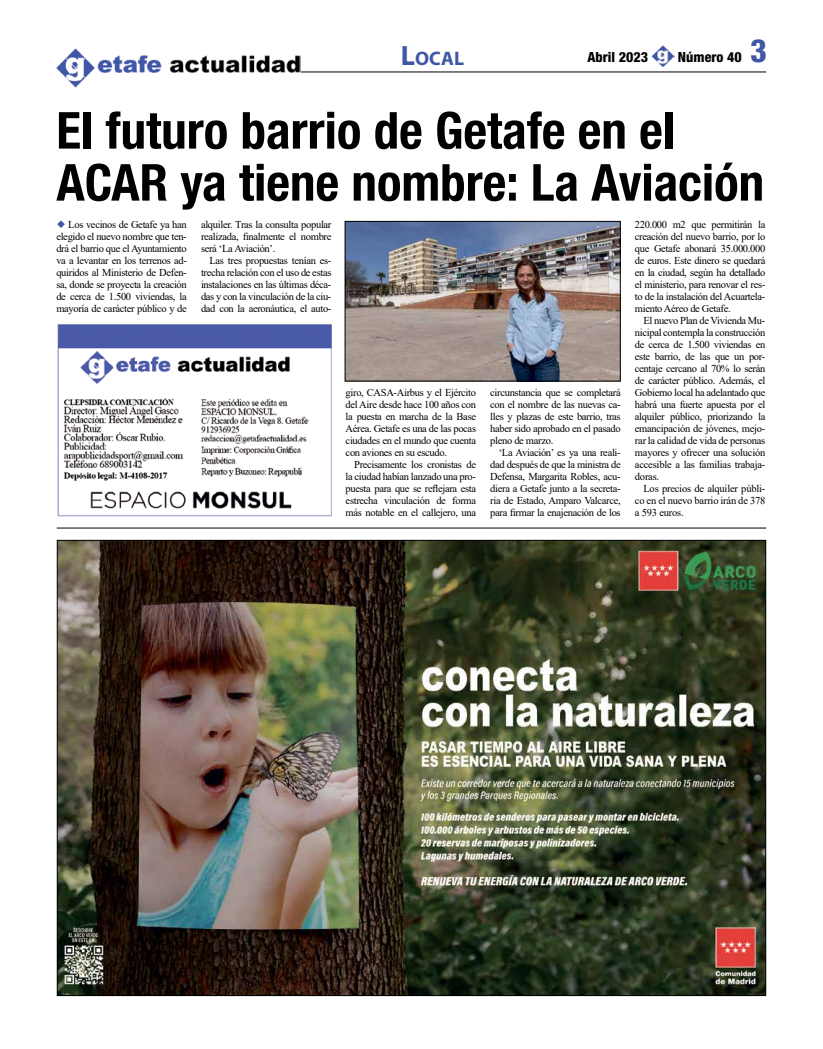
<style>
.page{position:relative;width:823px;height:1049px;background:#fff}
.page>*{position:absolute;margin:0;border:0;box-sizing:border-box;transform-origin:0 0}
.t1{font:700 condensed 51px/52px "Helvetica Neue";color:#000}
.t2{font:800 condensed 32px "Helvetica Neue";color:#4057a6}
.t3{font:700 19.6px "Myriad Pro";color:#4057a6}
.t4{font:800 condensed 14px "Helvetica Neue";color:#000}
.t5{font:10.5px/12px "Times New Roman";letter-spacing:-.03em;color:#000;text-align:justify}
.s1{font-size:28px}
</style>
<div class="page">
<hr style="left:57px;top:72px;width:708px;height:1px;background:#000">
<img style="left:56px;top:48px;width:244px;height:40px">
<img style="left:651px;top:45px;width:23px;height:22px">
<img style="left:59px;top:542px;width:704px;height:452px">
<img style="left:346px;top:223px;width:272px;height:156px">
<div style="left:344px;top:221px;width:276px;height:160px;border:1px solid #000"></div>
<hr style="left:57px;top:527px;width:708px;height:1px;background:#000">
<img style="left:58px;top:324px;width:273px;height:192px">
<h3 class="t3" style="left:400px;top:46px;width:63px"><span class="s1">L</span>OCAL</h3>
<h3 class="t4" style="left:587px;top:48px;width:62px">Abril 2023</h3>
<h3 class="t4" style="left:677px;top:48px;width:65px">Número 40</h3>
<h2 class="t2" style="left:749px;top:31px;width:18px">3</h2>
<h1 class="t1" style="left:56px;top:104px;width:708px">El futuro barrio de Getafe en el<br>ACAR ya tiene nombre: La Aviación</h1>
<p class="t5" style="left:56px;top:218px;width:132px;text-indent:12px">Los vecinos de Getafe ya han elegido el nuevo nombre que ten&shy;drá el barrio que el Ayuntamiento va a levantar en los terrenos ad&shy;quiridos al Ministerio de Defen&shy;sa, donde se proyecta la creación de cerca de 1.500 viviendas, la mayoría de carácter público y de</p>
<p class="t5" style="left:201px;top:218px;width:132px">alquiler. Tras la consulta popular realizada, finalmente el nombre será ‘La Aviación’.</p>
<p class="t5" style="left:201px;top:254px;width:132px;text-indent:9px">Las tres propuestas tenían es&shy;trecha relación con el uso de estas instalaciones en las últimas déca&shy;das y con la vinculación de la ciu&shy;dad con la aeronáutica, el auto-</p>
<p class="t5" style="left:345px;top:386px;width:132px">giro, CASA-Airbus y el Ejército del Aire desde hace 100 años con la puesta en marcha de la Base Aérea. Getafe es una de las pocas ciudades en el mundo que cuenta con aviones en su escudo.</p>
<p class="t5" style="left:345px;top:458px;width:132px;text-indent:9px">Precisamente los cronistas de la ciudad habían lanzado una pro&shy;puesta para que se reflejara esta estrecha vinculación de forma más notable en el callejero, una</p>
<p class="t5" style="left:490px;top:386px;width:132px">circunstancia que se completará con el nombre de las nuevas ca&shy;lles y plazas de este barrio, tras haber sido aprobado en el pasado pleno de marzo.</p>
<p class="t5" style="left:490px;top:446px;width:132px;text-indent:9px">‘La Aviación’ es ya una reali&shy;dad después de que la ministra de Defensa, Margarita Robles, acu&shy;diera a Getafe junto a la secreta&shy;ria de Estado, Amparo Valcarce, para firmar la enajenación de los</p>
<p class="t5" style="left:634px;top:218px;width:132px">220.000 m2 que permitirán la creación del nuevo barrio, por lo que Getafe abonará 35.000.000 de euros. Este dinero se quedará en la ciudad, según ha detallado el ministerio, para renovar el res&shy;to de la instalación del Acuartela&shy;miento Aéreo de Getafe.</p>
<p class="t5" style="left:634px;top:314px;width:132px;text-indent:9px">El nuevo Plan de Vivienda Mu&shy;nicipal contempla la construcción de cerca de 1.500 viviendas en este barrio, de las que un por&shy;centaje cercano al 70% lo serán de carácter público. Además, el Gobierno local ha adelantado que habrá una fuerte apuesta por el alquiler público, priorizando la emancipación de jóvenes, mejo&shy;rar la calidad de vida de personas mayores y ofrecer una solución accesible a las familias trabaja&shy;doras.</p>
<p class="t5" style="left:634px;top:482px;width:132px;text-indent:9px">Los precios de alquiler públi&shy;co en el nuevo barrio irán de 378 a 593 euros.</p>
</div>
